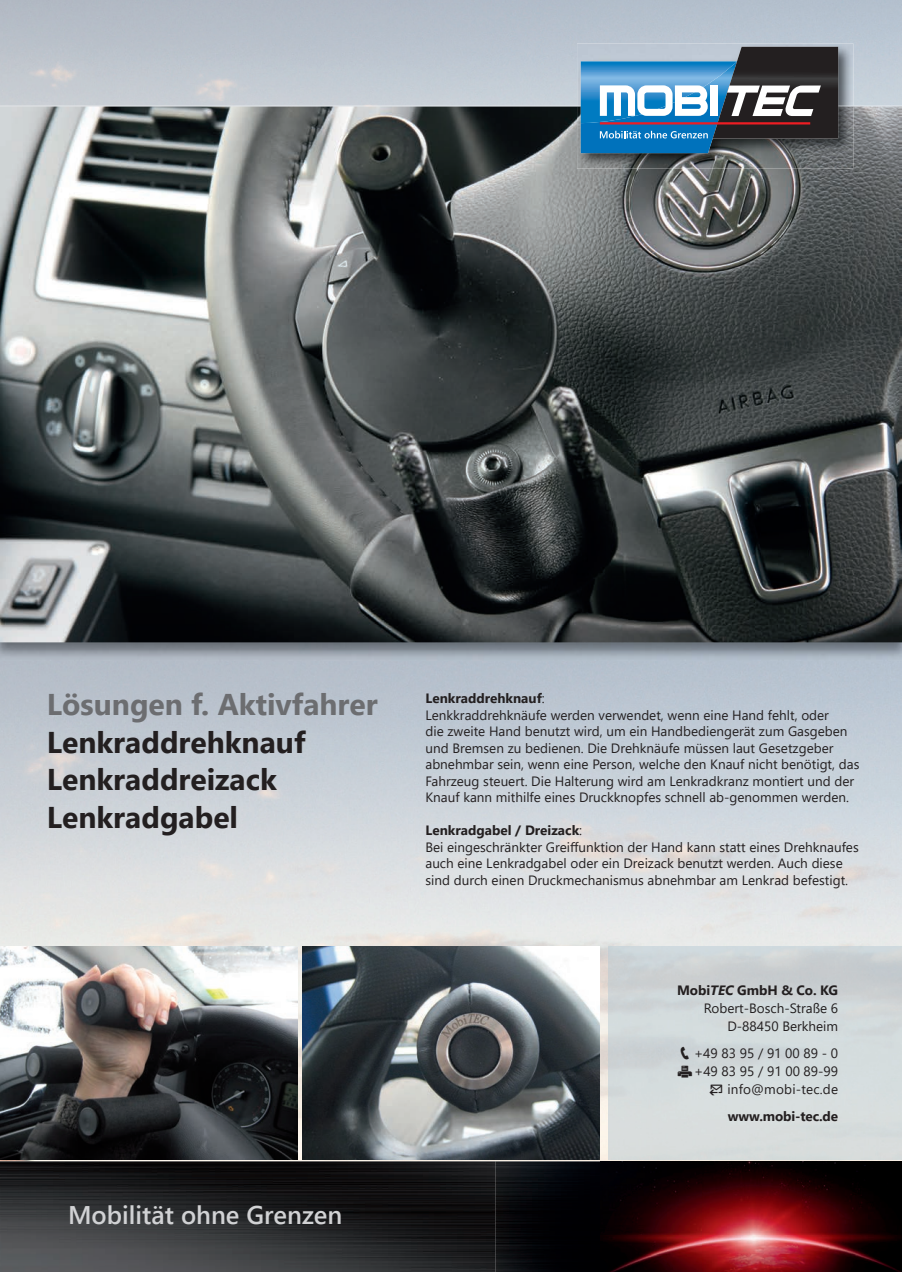
<style>
.page{position:relative;width:902px;height:1272px;background:#fff}
.page>*{position:absolute;margin:0;border:0;box-sizing:border-box;transform-origin:0 0}
.t1{font:700 30px/37.5px "Segoe UI";color:#231f20}
.t2{font:700 30px "Segoe UI";color:#6c6d70}
.t3{font:600 25.5px "Segoe UI";color:#d1d2d4}
.t4{font:13.5px/16.5px "Segoe UI";color:#231f20}
.t5{font:700 13.5px "Segoe UI";letter-spacing:-.01em;color:#231f20}
.s1{font-weight:700}
.s2{font-weight:700;font-style:italic}
</style>
<div class="page">
<img style="left:0;top:0;width:901px;height:1271px">
<img style="left:302px;top:946px;width:298px;height:213px">
<img style="left:0;top:946px;width:298px;height:213px">
<img style="left:0;top:105px;width:901px;height:1px">
<img style="left:495px;top:1161px;width:106px;height:110px">
<img style="left:647px;top:1271px;width:254px;height:1px">
<img style="left:601px;top:1161px;width:300px;height:110px">
<img style="left:608px;top:946px;width:293px;height:213px">
<img style="left:577px;top:43px;width:276px;height:125px">
<img style="left:577px;top:105px;width:276px;height:1px">
<svg style="left:580px;top:47px;width:258px;height:106px;background:#5a7b94"></svg>
<svg style="left:680px;top:1046px;width:8px;height:13px"></svg>
<svg style="left:677px;top:1065px;width:15px;height:12px"></svg>
<svg style="left:709px;top:1084px;width:13px;height:11px"></svg>
<h1 class="t2" style="left:47px;top:680px;width:332px">Lösungen f. Aktivfahrer</h1>
<h1 class="t1" style="left:47px;top:723px;width:260px">Lenkraddrehknauf<br>Lenkraddreizack<br>Lenkradgabel</h1>
<h2 class="t3" style="left:68px;top:1193px;width:276px">Mobilität ohne Grenzen</h2>
<p class="t4" style="left:425px;top:690px;width:435px"><span class="s1">Lenkraddrehknauf</span>:<br>Lenkkraddrehknäufe werden verwendet, wenn eine Hand fehlt, oder<br>die zweite Hand benutzt wird, um ein Handbediengerät zum Gasgeben und Bremsen zu bedienen. Die Drehknäufe müssen laut Gesetzgeber abnehmbar sein, wenn eine Person, welche den Knauf nicht benötigt, das Fahrzeug steuert. Die Halterung wird am Lenkradkranz montiert und der Knauf kann mithilfe eines Druckknopfes schnell ab-genommen werden.</p>
<p class="t4" style="left:425px;top:822px;width:434px"><span class="s1">Lenkradgabel / Dreizack</span>:<br>Bei eingeschränkter Greiffunktion der Hand kann statt eines Drehknaufes auch eine Lenkradgabel oder ein Dreizack benutzt werden. Auch diese sind durch einen Druckmechanismus abnehmbar am Lenkrad befestigt.</p>
<p class="t4" style="left:677px;top:980px;width:163px;line-height:18px;text-align:right"><span class="s1">Mobi</span><span class="s2">TEC</span> <span class="s1">GmbH &amp; Co. KG<br></span>Robert-Bosch-Straße 6<br>D-88450 Berkheim</p>
<p class="t4" style="left:694px;top:1043px;width:146px;line-height:18px;text-align:right">+49 83 95 / 91 00 89 - 0 +49 83 95 / 91 00 89-99 info@mobi-tec.de</p>
<p class="t5" style="left:728px;top:1104px;width:112px">www.mobi-tec.de</p>
</div>
